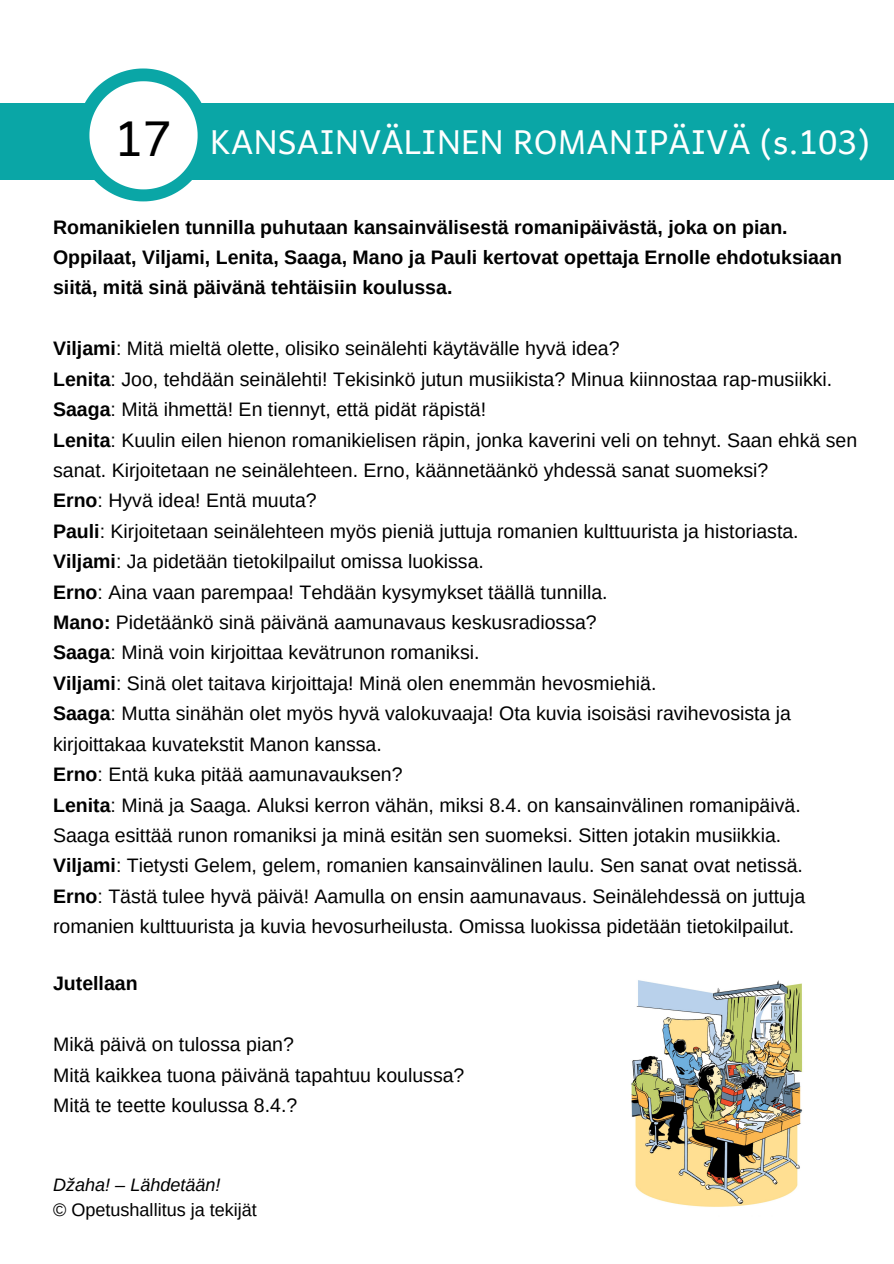
<style>
.page{position:relative;width:894px;height:1264px;background:#fff}
.page>*{position:absolute;margin:0;border:0;box-sizing:border-box;transform-origin:0 0}
.t1{font:33px "Andika";color:#fff}
.t2{font:19.5px/30.5px "Arimo";color:#000}
.t3{font:700 19.5px/30.5px "Arimo";color:#000}
.t4{font:18px "Arimo";color:#000}
.t5{font:italic 18px "Arimo";color:#000}
.s1{font-size:48px;color:#000}
.s2{font-weight:700}
</style>
<div class="page">
<div style="left:0;top:103px;width:893px;height:76px;background:#0aa6a6"></div>
<svg style="left:77px;top:68px;width:132px;height:133px"></svg>
<img style="left:631px;top:980px;width:172px;height:227px">
<h1 class="t1" style="left:115px;top:114px;width:755px"><span class="s1">17</span> KANSAINVÄLINEN ROMANIPÄIVÄ (s.103)</h1>
<p class="t3" style="left:53px;top:212px;width:790px">Romanikielen tunnilla puhutaan kansainvälisestä romanipäivästä, joka on pian.<br>Oppilaat, Viljami, Lenita, Saaga, Mano ja Pauli kertovat opettaja Ernolle ehdotuksiaan siitä, mitä sinä päivänä tehtäisiin koulussa.</p>
<p class="t2" style="left:53px;top:333px;width:805px"><span class="s2">Viljami</span>: Mitä mieltä olette, olisiko seinälehti käytävälle hyvä idea?<br><span class="s2">Lenita</span>: Joo, tehdään seinälehti! Tekisinkö jutun musiikista? Minua kiinnostaa rap-musiikki.<br><span class="s2">Saaga</span>: Mitä ihmettä! En tiennyt, että pidät räpistä!<br><span class="s2">Lenita</span>: Kuulin eilen hienon romanikielisen räpin, jonka kaverini veli on tehnyt. Saan ehkä sen sanat. Kirjoitetaan ne seinälehteen. Erno, käännetäänkö yhdessä sanat suomeksi?<br><span class="s2">Erno</span>: Hyvä idea! Entä muuta?<br><span class="s2">Pauli</span>: Kirjoitetaan seinälehteen myös pieniä juttuja romanien kulttuurista ja historiasta.<br><span class="s2">Viljami</span>: Ja pidetään tietokilpailut omissa luokissa.<br><span class="s2">Erno</span>: Aina vaan parempaa! Tehdään kysymykset täällä tunnilla.<br><span class="s2">Mano:</span> Pidetäänkö sinä päivänä aamunavaus keskusradiossa?<br><span class="s2">Saaga</span>: Minä voin kirjoittaa kevätrunon romaniksi.<br><span class="s2">Viljami</span>: Sinä olet taitava kirjoittaja! Minä olen enemmän hevosmiehiä.<br><span class="s2">Saaga</span>: Mutta sinähän olet myös hyvä valokuvaaja! Ota kuvia isoisäsi ravihevosista ja kirjoittakaa kuvatekstit Manon kanssa.<br><span class="s2">Erno</span>: Entä kuka pitää aamunavauksen?<br><span class="s2">Lenita</span>: Minä ja Saaga. Aluksi kerron vähän, miksi 8.4. on kansainvälinen romanipäivä.<br>Saaga esittää runon romaniksi ja minä esitän sen suomeksi. Sitten jotakin musiikkia.<br><span class="s2">Viljami</span>: Tietysti Gelem, gelem, romanien kansainvälinen laulu. Sen sanat ovat netissä.<br><span class="s2">Erno</span>: Tästä tulee hyvä päivä! Aamulla on ensin aamunavaus. Seinälehdessä on juttuja romanien kulttuurista ja kuvia hevosurheilusta. Omissa luokissa pidetään tietokilpailut.</p>
<p class="t3" style="left:53px;top:968px;width:86px">Jutellaan</p>
<p class="t2" style="left:53px;top:1029px;width:413px">Mikä päivä on tulossa pian?<br>Mitä kaikkea tuona päivänä tapahtuu koulussa?<br>Mitä te teette koulussa 8.4.?</p>
<p class="t5" style="left:53px;top:1174px;width:169px">Džaha! – Lähdetään!</p>
<p class="t4" style="left:53px;top:1199px;width:205px">© Opetushallitus ja tekijät</p>
</div>
